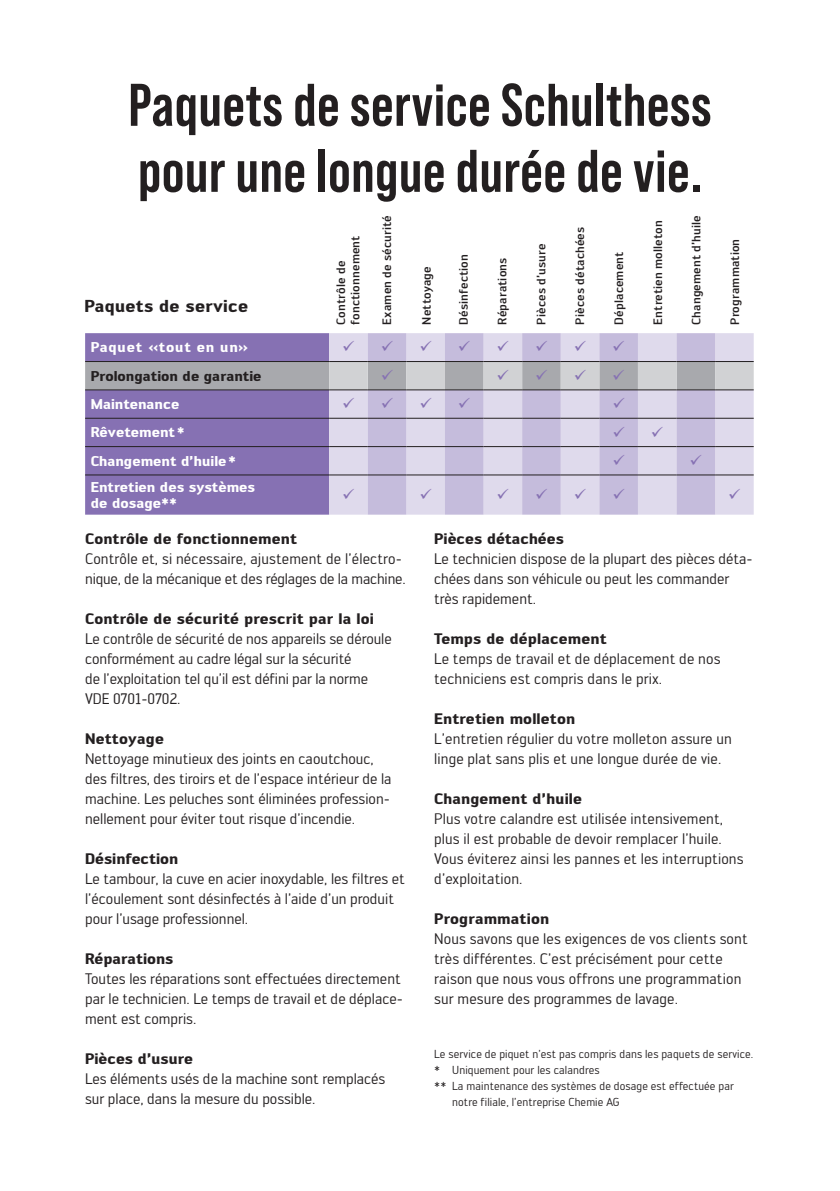
<style>
.page{position:relative;width:840px;height:1191px;background:#fff}
.page>*{position:absolute;margin:0;border:0;box-sizing:border-box;transform-origin:0 0}
.t1{font:700 60px/66px "Bebas Neue Pro";letter-spacing:.01em;color:#231f20}
.t2{font:700 17px "Engel";letter-spacing:.01em;color:#231f20}
.t3{font:15px/20px "Engel";color:#231f20}
.t4{font:700 15px "Engel";letter-spacing:.01em;color:#231f20}
.t5{font:700 14px/16.8px "Engel";color:#fff}
.t6{font:700 14px "Engel";color:#231f20}
.t7{font:700 14px "Engel";letter-spacing:.05em;color:#fff}
.t8{font:500 12px/14.4px "Engel";letter-spacing:.01em;color:#231f20}
.t9{font:11.4px "Engel";letter-spacing:.01em;color:#231f20}
</style>
<div class="page">
<div style="left:85px;top:333px;width:244px;height:181px;background:#8671b3"></div>
<div style="left:329px;top:333px;width:424px;height:181px;background:#dfdaec"></div>
<svg style="left:367px;top:333px;width:347px;height:181px;background:#cfc8e1"></svg>
<hr style="left:676px;top:474px;width:38px;height:1px;background:#231f20">
<hr style="left:85px;top:418px;width:244px;height:1px;background:#231f20">
<hr style="left:85px;top:474px;width:244px;height:1px;background:#231f20">
<hr style="left:329px;top:418px;width:38px;height:1px;background:#231f20">
<hr style="left:329px;top:474px;width:38px;height:1px;background:#231f20">
<hr style="left:367px;top:418px;width:39px;height:1px;background:#231f20">
<hr style="left:367px;top:474px;width:39px;height:1px;background:#231f20">
<hr style="left:406px;top:418px;width:38px;height:1px;background:#231f20">
<hr style="left:406px;top:474px;width:38px;height:1px;background:#231f20">
<hr style="left:444px;top:418px;width:39px;height:1px;background:#231f20">
<hr style="left:444px;top:474px;width:39px;height:1px;background:#231f20">
<hr style="left:483px;top:418px;width:39px;height:1px;background:#231f20">
<hr style="left:483px;top:474px;width:39px;height:1px;background:#231f20">
<hr style="left:522px;top:418px;width:38px;height:1px;background:#231f20">
<hr style="left:676px;top:418px;width:38px;height:1px;background:#231f20">
<hr style="left:522px;top:474px;width:38px;height:1px;background:#231f20">
<hr style="left:560px;top:418px;width:39px;height:1px;background:#231f20">
<hr style="left:560px;top:474px;width:39px;height:1px;background:#231f20">
<hr style="left:599px;top:418px;width:38px;height:1px;background:#231f20">
<hr style="left:599px;top:474px;width:38px;height:1px;background:#231f20">
<hr style="left:637px;top:418px;width:39px;height:1px;background:#231f20">
<hr style="left:714px;top:418px;width:39px;height:1px;background:#231f20">
<hr style="left:637px;top:474px;width:39px;height:1px;background:#231f20">
<hr style="left:714px;top:474px;width:39px;height:1px;background:#231f20">
<hr style="left:85px;top:446px;width:244px;height:1px;background:#231f20">
<hr style="left:329px;top:446px;width:38px;height:1px;background:#231f20">
<hr style="left:367px;top:446px;width:39px;height:1px;background:#231f20">
<hr style="left:406px;top:446px;width:38px;height:1px;background:#231f20">
<hr style="left:444px;top:446px;width:39px;height:1px;background:#231f20">
<hr style="left:483px;top:446px;width:39px;height:1px;background:#231f20">
<hr style="left:522px;top:446px;width:38px;height:1px;background:#231f20">
<hr style="left:676px;top:446px;width:38px;height:1px;background:#231f20">
<hr style="left:560px;top:446px;width:39px;height:1px;background:#231f20">
<hr style="left:599px;top:446px;width:38px;height:1px;background:#231f20">
<hr style="left:637px;top:446px;width:39px;height:1px;background:#231f20">
<hr style="left:714px;top:446px;width:39px;height:1px;background:#231f20">
<svg style="left:343px;top:341px;width:49px;height:10px"></svg>
<svg style="left:420px;top:341px;width:49px;height:10px"></svg>
<svg style="left:497px;top:341px;width:50px;height:10px"></svg>
<svg style="left:574px;top:341px;width:50px;height:10px"></svg>
<svg style="left:85px;top:361px;width:668px;height:29px;background:#adaeb1"></svg>
<svg style="left:343px;top:398px;width:49px;height:10px"></svg>
<svg style="left:420px;top:398px;width:49px;height:10px"></svg>
<svg style="left:613px;top:398px;width:11px;height:10px"></svg>
<svg style="left:613px;top:426px;width:49px;height:10px"></svg>
<svg style="left:613px;top:454px;width:11px;height:11px"></svg>
<svg style="left:690px;top:454px;width:11px;height:11px"></svg>
<svg style="left:343px;top:489px;width:11px;height:10px"></svg>
<svg style="left:420px;top:489px;width:11px;height:10px"></svg>
<svg style="left:497px;top:489px;width:50px;height:10px"></svg>
<svg style="left:574px;top:489px;width:50px;height:10px"></svg>
<svg style="left:728px;top:489px;width:11px;height:10px"></svg>
<h1 class="t1" style="left:128px;top:76px;width:584px">Paquets de service Schulthess pour une longue durée de vie.</h1>
<p class="t2" style="left:84px;top:299px;width:165px">Paquets de service</p>
<p class="t7" style="left:91px;top:341px;width:159px">Paquet «tout en un»</p>
<p class="t6" style="left:91px;top:370px;width:172px">Prolongation de garantie</p>
<p class="t5" style="left:91px;top:397px;width:90px">Maintenance</p>
<p class="t5" style="left:91px;top:425px;width:95px">Rêvetement *</p>
<p class="t5" style="left:91px;top:453px;width:147px">Changement d’huile *</p>
<p class="t5" style="left:91px;top:479px;width:166px">Entretien des systèmes de dosage**</p>
<p class="t8" style="left:334px;top:324px;width:91px;rotate:-90deg">Contrôle de fonctionnement</p>
<p class="t8" style="left:380px;top:324px;width:111px;rotate:-90deg">Examen de sécurité</p>
<p class="t8" style="left:420px;top:324px;width:60px;rotate:-90deg">Nettoyage</p>
<p class="t8" style="left:457px;top:324px;width:72px;rotate:-90deg">Désinfection</p>
<p class="t8" style="left:496px;top:324px;width:68px;rotate:-90deg">Réparations</p>
<p class="t8" style="left:534px;top:324px;width:82px;rotate:-90deg">Pièces d’usure</p>
<p class="t8" style="left:573px;top:324px;width:99px;rotate:-90deg">Pièces détachées</p>
<p class="t8" style="left:612px;top:324px;width:74px;rotate:-90deg">Déplacement</p>
<p class="t8" style="left:651px;top:324px;width:106px;rotate:-90deg">Entretien molleton</p>
<p class="t8" style="left:690px;top:325px;width:111px;rotate:-90deg">Changement d’huile</p>
<p class="t8" style="left:728px;top:324px;width:87px;rotate:-90deg">Programmation</p>
<p class="t4" style="left:85px;top:533px;width:213px">Contrôle de fonctionnement</p>
<p class="t3" style="left:85px;top:550px;width:322px">Contrôle et, si nécessaire, ajustement de l’électro&shy;nique, de la mécanique et des réglages de la machine.</p>
<p class="t4" style="left:85px;top:613px;width:290px">Contrôle de sécurité prescrit par la loi</p>
<p class="t3" style="left:85px;top:630px;width:308px">Le contrôle de sécurité de nos appareils se déroule conformément au cadre légal sur la sécurité<br>de l’exploitation tel qu’il est défini par la norme VDE 0701-0702.</p>
<p class="t4" style="left:85px;top:733px;width:80px">Nettoyage</p>
<p class="t3" style="left:85px;top:750px;width:308px">Nettoyage minutieux des joints en caoutchouc, des filtres, des tiroirs et de l’espace intérieur de la machine. Les peluches sont éliminées profession&shy;nellement pour éviter tout risque d’incendie.</p>
<p class="t4" style="left:85px;top:853px;width:94px">Désinfection</p>
<p class="t3" style="left:85px;top:870px;width:321px">Le tambour, la cuve en acier inoxydable, les filtres et l’écoulement sont désinfectés à l’aide d’un produit pour l’usage professionnel.</p>
<p class="t4" style="left:85px;top:953px;width:90px">Réparations</p>
<p class="t3" style="left:85px;top:970px;width:319px">Toutes les réparations sont effectuées directement par le technicien. Le temps de travail et de déplace&shy;ment est compris.</p>
<p class="t4" style="left:85px;top:1053px;width:109px">Pièces d’usure</p>
<p class="t3" style="left:85px;top:1070px;width:301px">Les éléments usés de la machine sont remplacés sur place, dans la mesure du possible.</p>
<p class="t4" style="left:434px;top:533px;width:131px">Pièces détachées</p>
<p class="t3" style="left:434px;top:550px;width:320px">Le technicien dispose de la plupart des pièces déta&shy;chées dans son véhicule ou peut les commander très rapidement.</p>
<p class="t4" style="left:434px;top:633px;width:174px">Temps de déplacement</p>
<p class="t3" style="left:434px;top:650px;width:288px">Le temps de travail et de déplacement de nos techniciens est compris dans le prix.</p>
<p class="t4" style="left:434px;top:713px;width:142px">Entretien molleton</p>
<p class="t3" style="left:434px;top:730px;width:299px">L’entretien régulier du votre molleton assure un linge plat sans plis et une longue durée de vie.</p>
<p class="t4" style="left:434px;top:793px;width:149px">Changement d’huile</p>
<p class="t3" style="left:434px;top:810px;width:311px">Plus votre calandre est utilisée intensivement, plus il est probable de devoir remplacer l’huile.<br>Vous éviterez ainsi les pannes et les interruptions d’exploitation.</p>
<p class="t4" style="left:434px;top:913px;width:116px">Programmation</p>
<p class="t3" style="left:434px;top:930px;width:315px">Nous savons que les exigences de vos clients sont très différentes. C’est précisément pour cette raison que nous vous offrons une programmation sur mesure des programmes de lavage.</p>
<p class="t9" style="left:434px;top:1049px;width:320px">Le service de piquet n’est pas compris dans les paquets de service.</p>
<p class="t9" style="left:434px;top:1065px;width:167px">* Uniquement pour les calandres</p>
<p class="t9" style="left:434px;top:1081px;width:301px">** La maintenance des systèmes de dosage est effectuée par</p>
<p class="t9" style="left:452px;top:1097px;width:169px">notre filiale, l’entreprise Chemie AG</p>
</div>
